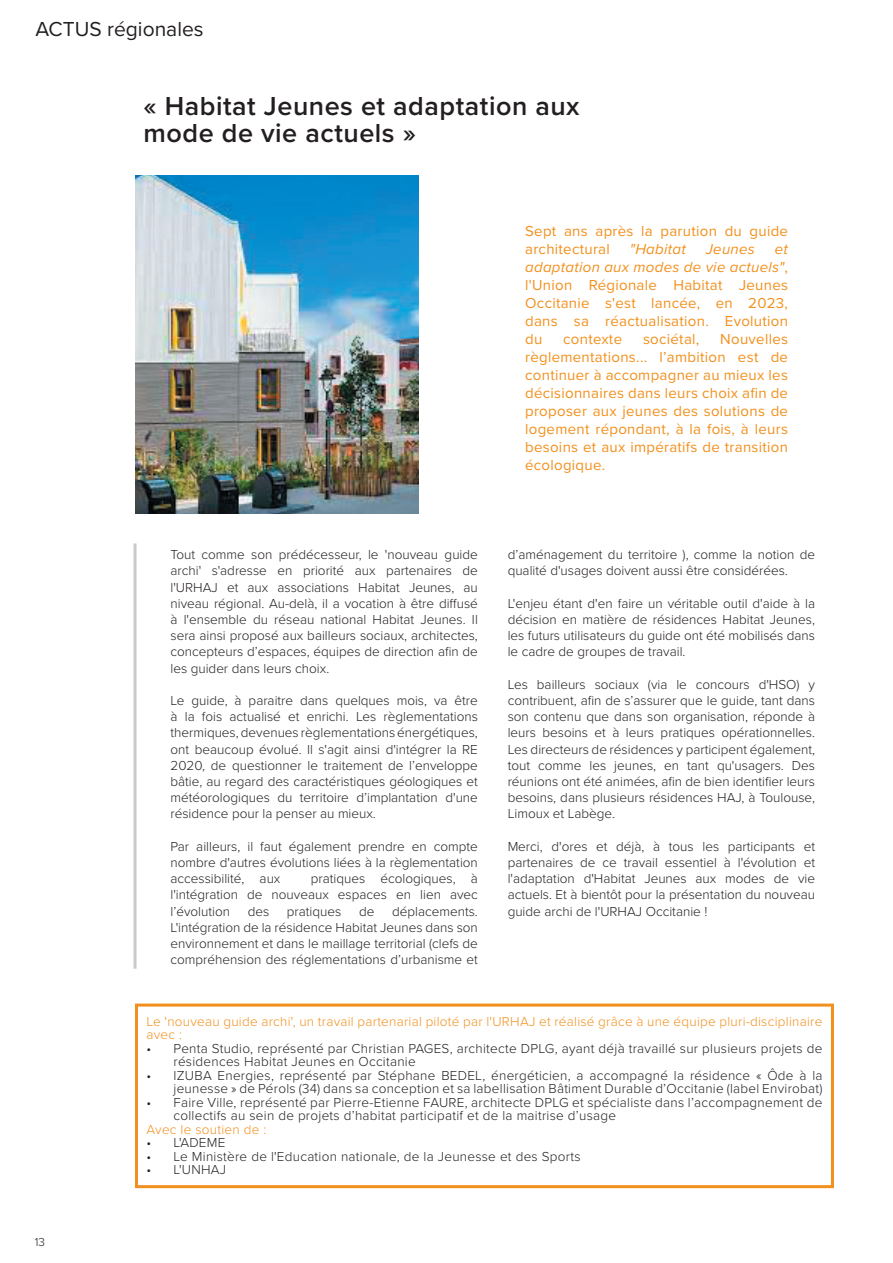
<style>
.page{position:relative;width:893px;height:1263px;background:#fff}
.page>*{position:absolute;margin:0;border:0;box-sizing:border-box;transform-origin:0 0}
.t1{font:600 27px/27px "Proxima Nova";letter-spacing:.02em;color:#231f20}
.t2{font:21px "Proxima Nova";color:#231f20}
.t3{font:15px/18px "Proxima Nova";letter-spacing:.02em;color:#f2901d;text-align:justify}
.t4{font:italic 15px "Proxima Nova";letter-spacing:.02em;color:#f2901d}
.t5{font:300 13.5px/16.2px "Proxima Nova";letter-spacing:.02em;color:#231f20;text-align:justify}
.t6{font:300 13.5px/13.5px "Proxima Nova";letter-spacing:.02em;color:#f2901d}
.t7{font:300 13.5px/16.2px "Proxima Nova";color:#231f20}
.t8{font:300 12px "Proxima Nova";color:#231f20}
.s1{font-style:italic}
</style>
<div class="page">
<img style="left:135px;top:176px;width:283px;height:337px">
<div style="left:135px;top:1003px;width:699px;height:185px;border:3px solid #f2901d"></div>
<hr style="left:133px;top:543px;width:3px;height:426px;background:#cdc9c8">
<h2 class="t2" style="left:36px;top:13px;width:170px">ACTUS régionales</h2>
<h1 class="t1" style="left:144px;top:92px;width:438px">« Habitat Jeunes et adaptation aux mode de vie actuels »</h1>
<p class="t3" style="left:525px;top:222px;width:264px">Sept ans après la parution du guide architectural</p>
<p class="t4" style="left:630px;top:238px;width:57px">"Habitat</p>
<p class="t4" style="left:706px;top:238px;width:51px">Jeunes</p>
<p class="t3" style="left:525px;top:240px;width:264px;text-indent:250px"><span class="s1">et adaptation aux modes de vie actuels"</span>, l'Union Régionale Habitat Jeunes Occitanie s'est lancée, en 2023, dans sa réactualisation. Evolution du</p>
<p class="t3" style="left:563px;top:330px;width:60px">contexte</p>
<p class="t3" style="left:643px;top:330px;width:58px">sociétal,</p>
<p class="t3" style="left:525px;top:330px;width:264px;text-indent:195px">Nouvelles règlementations... l’ambition est de continuer à accompagner au mieux les décisionnaires dans leurs choix afin de proposer aux jeunes des solutions de logement répondant, à la fois, à leurs besoins et aux impératifs de transition écologique.</p>
<p class="t5" style="left:171px;top:546px;width:309px">Tout comme son prédécesseur, le 'nouveau guide archi' s'adresse en priorité aux partenaires de l'URHAJ et aux associations Habitat Jeunes, au niveau régional. Au-delà, il a vocation à être diffusé à l'ensemble du réseau national Habitat Jeunes. Il sera ainsi proposé aux bailleurs sociaux, architectes, concepteurs d’espaces, équipes de direction afin de les guider dans leurs choix.</p>
<p class="t5" style="left:171px;top:692px;width:309px">Le guide, à paraitre dans quelques mois, va être à la fois actualisé et enrichi. Les règlementations thermiques, devenues règlementations énergétiques, ont beaucoup évolué. Il s'agit ainsi d'intégrer la RE 2020, de questionner le traitement de l’enveloppe bâtie, au regard des caractéristiques géologiques et météorologiques du territoire d’implantation d'une résidence pour la penser au mieux.</p>
<p class="t5" style="left:171px;top:837px;width:309px">Par ailleurs, il faut également prendre en compte nombre d'autres évolutions liées à la règlementation accessibilité, aux</p>
<p class="t5" style="left:171px;top:870px;width:309px;text-indent:140px">pratiques écologiques, à l'intégration de nouveaux espaces en lien avec l’évolution</p>
<p class="t5" style="left:171px;top:902px;width:309px;text-indent:222px">déplacements.<br>L'intégration de la résidence Habitat Jeunes dans son environnement et dans le maillage territorial (clefs de compréhension des réglementations d’urbanisme et</p>
<p class="t5" style="left:248px;top:902px;width:23px">des</p>
<p class="t7" style="left:287px;top:902px;width:56px">pratiques</p>
<p class="t5" style="left:359px;top:902px;width:17px">de</p>
<p class="t7" style="left:508px;top:546px;width:309px">d’aménagement du territoire ), comme la notion de qualité d'usages doivent aussi être considérées.</p>
<p class="t5" style="left:508px;top:594px;width:309px">L'enjeu étant d'en faire un véritable outil d'aide à la décision en matière de résidences Habitat Jeunes, les futurs utilisateurs du guide ont été mobilisés dans le cadre de groupes de travail.</p>
<p class="t5" style="left:508px;top:675px;width:309px">Les bailleurs sociaux (via le concours d'HSO) y contribuent, afin de s’assurer que le guide, tant dans son contenu que dans son organisation, réponde à leurs besoins et à leurs pratiques opérationnelles.<br>Les directeurs de résidences y participent également, tout comme les jeunes, en tant qu'usagers. Des réunions ont été animées, afin de bien identifier leurs besoins, dans plusieurs résidences HAJ, à Toulouse, Limoux et Labège.</p>
<p class="t5" style="left:508px;top:837px;width:309px">Merci, d'ores et déjà, à tous les participants et partenaires de ce travail essentiel à l'évolution et l'adaptation d'Habitat Jeunes aux modes de vie actuels. Et à bientôt pour la présentation du nouveau guide archi de l'URHAJ Occitanie !</p>
<p class="t8" style="left:35px;top:1232px;width:12px">13</p>
<p class="t6" style="left:147px;top:1014px;width:677px">Le 'nouveau guide archi', un travail partenarial piloté par l'URHAJ et réalisé grâce à une équipe pluri-disciplinaire avec :</p>
<p class="t5" style="left:174px;top:1041px;width:650px;line-height:13.5px;text-indent:-27px">• Penta Studio, représenté par Christian PAGES, architecte DPLG, ayant déjà travaillé sur plusieurs projets de résidences Habitat Jeunes en Occitanie</p>
<p class="t5" style="left:147px;top:1068px;width:677px;line-height:13.5px;text-align:right">• IZUBA Energies, représenté par Stéphane BEDEL, énergéticien, a accompagné la résidence « Ôde à la jeunesse » de Pérols (34) dans sa conception et sa labellisation Bâtiment Durable d’Occitanie (label Envirobat)</p>
<p class="t5" style="left:174px;top:1095px;width:650px;line-height:13.5px;text-indent:-27px">• Faire Ville, représenté par Pierre-Etienne FAURE, architecte DPLG et spécialiste dans l’accompagnement de collectifs au sein de projets d’habitat participatif et de la maitrise d’usage</p>
<p class="t6" style="left:147px;top:1122px;width:122px">Avec le soutien de :</p>
<p class="t5" style="left:147px;top:1134px;width:80px">• L'ADEME</p>
<p class="t5" style="left:147px;top:1147px;width:436px">• Le Ministère de l'Education nationale, de la Jeunesse et des Sports</p>
<p class="t5" style="left:147px;top:1161px;width:81px">• L'UNHAJ</p>
</div>
